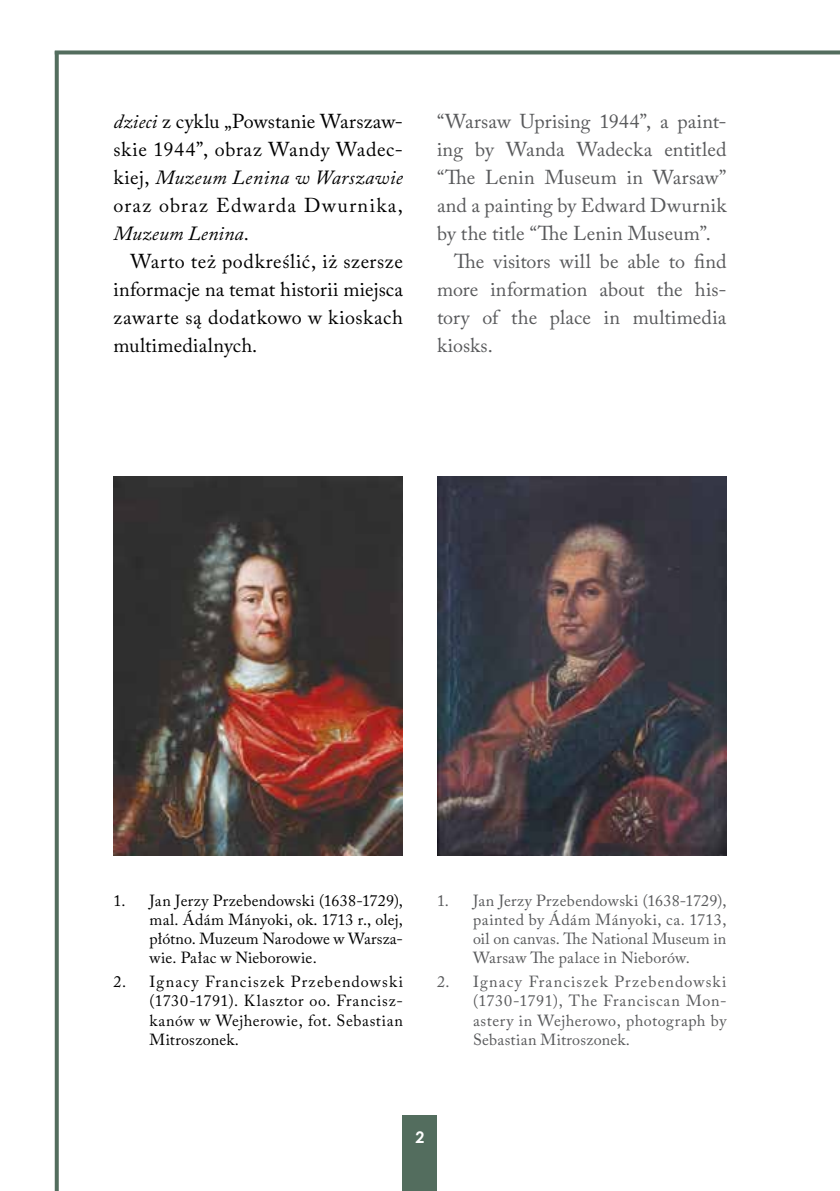
<style>
.page{position:relative;width:840px;height:1191px;background:#fff}
.page>*{position:absolute;margin:0;border:0;box-sizing:border-box;transform-origin:0 0}
.t1{font:20px/28px "Adobe Caslon Pro";letter-spacing:.03em;color:#000;text-align:justify}
.t2{font:20px "Adobe Caslon Pro";letter-spacing:.005em;color:#58595b}
.t3{font:16px/19.2px "Adobe Caslon Pro";letter-spacing:.015em;color:#58595b;text-align:justify}
.t4{font:16px/19.2px "Adobe Caslon Pro";letter-spacing:.015em;color:#000;text-align:justify}
.t5{font:700 16px "Century Gothic";color:#fff}
.s1{font-style:italic}
</style>
<div class="page">
<svg style="left:55px;top:50px;width:784px;height:4px;background:#677e71"></svg>
<svg style="left:55px;top:51px;width:4px;height:1140px;background:#5d7567"></svg>
<div style="left:403px;top:1115px;width:34px;height:76px;background:#536d5e"></div>
<img style="left:113px;top:476px;width:290px;height:379px">
<img style="left:437px;top:476px;width:289px;height:379px">
<p class="t1" style="left:113px;top:107px;width:291px"><span class="s1">dzieci</span> z cyklu „Powstanie Warszaw&shy;skie 1944”, obraz Wandy Wadec&shy;kiej, <span class="s1">Muzeum Lenina w Warszawie </span>oraz obraz Edwarda Dwurnika, <span class="s1">Muzeum Lenina</span>.</p>
<p class="t1" style="left:113px;top:247px;width:291px;text-indent:17px">Warto też podkreślić, iż szersze informacje na temat historii miejsca zawarte są dodatkowo w kioskach multimedialnych.</p>
<p class="t2" style="left:437px;top:109px;width:291px">“Warsaw Uprising 1944”, a paint-</p>
<p class="t2" style="left:437px;top:137px;width:291px">ing by Wanda Wadecka entitled</p>
<p class="t2" style="left:437px;top:165px;width:291px">“The Lenin Museum in Warsaw”</p>
<p class="t2" style="left:437px;top:193px;width:291px">and a painting by Edward Dwurnik</p>
<p class="t2" style="left:437px;top:221px;width:275px">by the title “The Lenin Museum”.</p>
<p class="t2" style="left:454px;top:249px;width:274px">The visitors will be able to find</p>
<p class="t2" style="left:437px;top:277px;width:291px">more information about the his-</p>
<p class="t2" style="left:437px;top:305px;width:291px">tory of the place in multimedia</p>
<p class="t2" style="left:437px;top:333px;width:57px">kiosks.</p>
<p class="t4" style="left:149px;top:890px;width:255px;text-indent:-36px">1. Jan Jerzy Przebendowski (1638-1729), mal. Ádám Mányoki, ok. 1713 r., olej, płótno. Muzeum Narodowe w Warsza&shy;wie. Pałac w Nieborowie.</p>
<p class="t4" style="left:149px;top:972px;width:255px;text-indent:-36px">2. Ignacy Franciszek Przebendowski (1730-1791). Klasztor oo. Francisz&shy;kanów w Wejherowie, fot. Sebastian Mitroszonek.</p>
<p class="t3" style="left:473px;top:890px;width:255px;text-indent:-36px">1. Jan Jerzy Przebendowski (1638-1729), painted by Ádám Mányoki, ca. 1713, oil on canvas. The National Museum in Warsaw The palace in Nieborów.</p>
<p class="t3" style="left:473px;top:972px;width:255px;text-indent:-36px">2. Ignacy Franciszek Przebendowski (1730-1791), The Franciscan Mon&shy;astery in Wejherowo, photograph by Sebastian Mitroszonek.</p>
<p class="t5" style="left:415px;top:1125px;width:10px">2</p>
</div>
